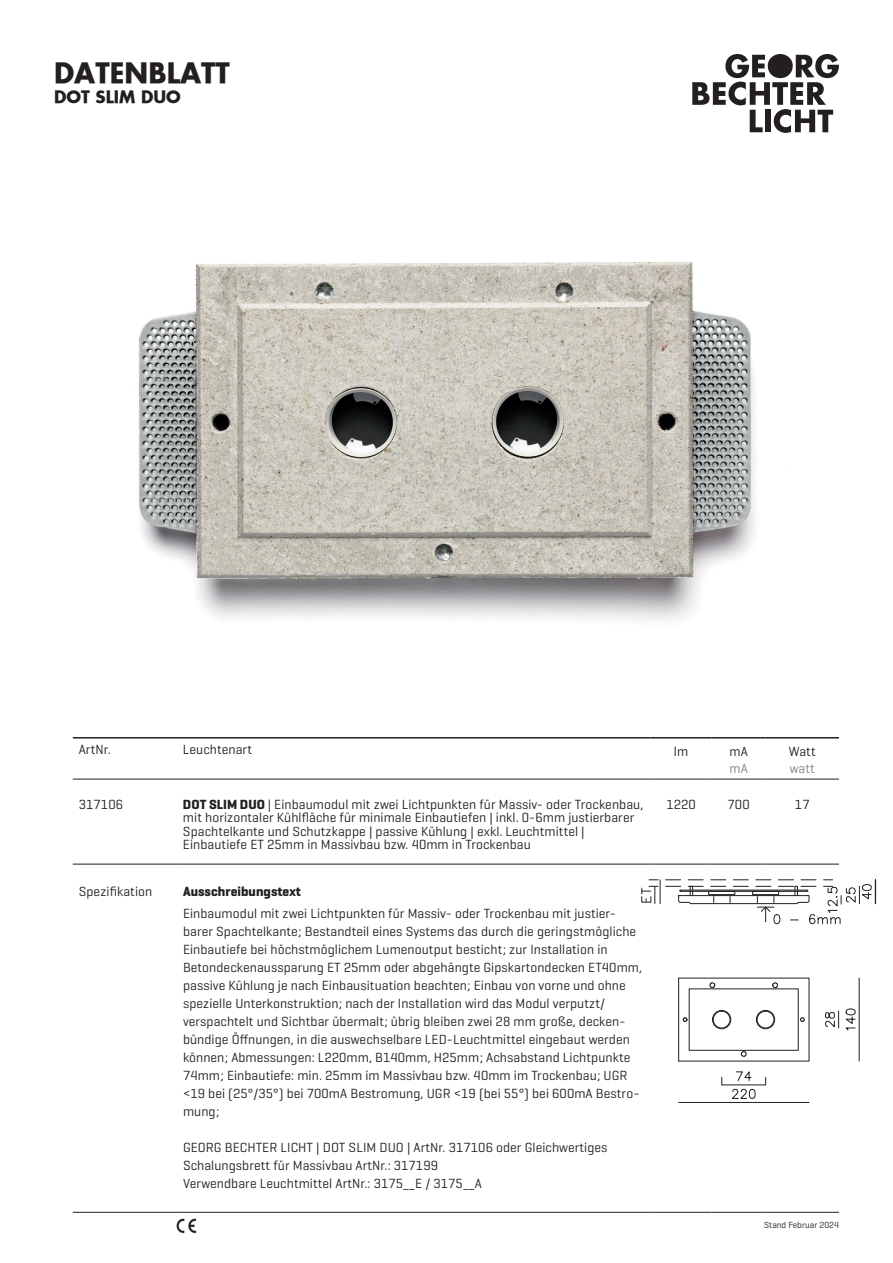
<style>
.page{position:relative;width:893px;height:1263px;background:#fff}
.page>*{position:absolute;margin:0;border:0;box-sizing:border-box;transform-origin:0 0}
.t1{font:700 27px "Futura";color:#231f20}
.t2{font:700 16.5px "Futura";color:#231f20}
.t3{font:13.5px/18px "Geogrotesque";letter-spacing:.005em;color:#231f20}
.t4{font:700 13.5px "Geogrotesque";letter-spacing:.005em;color:#231f20}
.t5{font:13.5px "Geogrotesque";letter-spacing:.005em;color:#808285}
.t6{font:9px "Geogrotesque";color:#231f20}
.s1{font-weight:700}
</style>
<div class="page">
<img style="left:134px;top:261px;width:621px;height:362px">
<svg style="left:625px;top:863px;width:252px;height:240px"></svg>
<svg style="left:692px;top:54px;width:147px;height:79px"></svg>
<div style="left:772px;top:58px;width:16px;height:16px;background:#231f20;border-radius:50%"></div>
<hr style="left:73px;top:737px;width:104px;height:1px;background:#231f20">
<hr style="left:177px;top:737px;width:474px;height:1px;background:#231f20">
<hr style="left:651px;top:737px;width:60px;height:1px;background:#231f20">
<hr style="left:711px;top:737px;width:55px;height:1px;background:#231f20">
<hr style="left:766px;top:737px;width:73px;height:1px;background:#231f20">
<hr style="left:177px;top:779px;width:474px;height:1px;background:#231f20">
<hr style="left:651px;top:779px;width:60px;height:1px;background:#231f20">
<hr style="left:711px;top:779px;width:55px;height:1px;background:#231f20">
<hr style="left:766px;top:779px;width:73px;height:1px;background:#231f20">
<hr style="left:73px;top:864px;width:104px;height:1px;background:#231f20">
<hr style="left:177px;top:864px;width:474px;height:1px;background:#231f20">
<hr style="left:651px;top:864px;width:60px;height:1px;background:#231f20">
<hr style="left:711px;top:864px;width:55px;height:1px;background:#231f20">
<hr style="left:766px;top:864px;width:73px;height:1px;background:#231f20">
<hr style="left:73px;top:1212px;width:104px;height:1px;background:#231f20">
<hr style="left:177px;top:1212px;width:474px;height:1px;background:#231f20">
<hr style="left:651px;top:1212px;width:60px;height:1px;background:#231f20">
<hr style="left:711px;top:1212px;width:55px;height:1px;background:#231f20">
<hr style="left:766px;top:1212px;width:73px;height:1px;background:#231f20">
<hr style="left:73px;top:779px;width:104px;height:1px;background:#231f20">
<img style="left:176px;top:1218px;width:20px;height:15px">
<h1 class="t1" style="left:54px;top:54px;width:177px">DATENBLATT</h1>
<p class="t2" style="left:54px;top:86px;width:128px">DOT SLIM DUO</p>
<p class="t3" style="left:79px;top:740px;width:34px">ArtNr.</p>
<p class="t3" style="left:183px;top:740px;width:71px">Leuchtenart</p>
<p class="t3" style="left:674px;top:742px;width:16px">lm</p>
<p class="t3" style="left:729px;top:742px;width:20px">mA</p>
<p class="t5" style="left:729px;top:760px;width:20px">mA</p>
<p class="t3" style="left:789px;top:742px;width:28px">Watt</p>
<p class="t5" style="left:790px;top:760px;width:27px">watt</p>
<p class="t3" style="left:79px;top:795px;width:46px">317106</p>
<p class="t3" style="left:183px;top:797px;width:462px;line-height:13.5px"><span class="s1">DOT SLIM DUO</span> | Einbaumodul mit zwei Lichtpunkten für Massiv- oder Trockenbau, mit horizontaler Kühlfläche für minimale Einbautiefen | inkl. 0-6mm justierbarer Spachtelkante und Schutzkappe | passive Kühlung | exkl. Leuchtmittel | Einbautiefe ET 25mm in Massivbau bzw. 40mm in Trockenbau</p>
<p class="t3" style="left:666px;top:795px;width:31px">1220</p>
<p class="t3" style="left:728px;top:795px;width:24px">700</p>
<p class="t3" style="left:795px;top:795px;width:16px">17</p>
<p class="t3" style="left:79px;top:882px;width:75px">Spezifikation</p>
<p class="t4" style="left:183px;top:883px;width:119px">Ausschreibungstext</p>
<p class="t3" style="left:183px;top:904px;width:461px">Einbaumodul mit zwei Lichtpunkten für Massiv- oder Trockenbau mit justier&shy;barer Spachtelkante; Bestandteil eines Systems das durch die geringstmögliche Einbautiefe bei höchstmöglichem Lumenoutput besticht; zur Installation in Betondeckenaussparung ET 25mm oder abgehängte Gipskartondecken ET40mm, passive Kühlung je nach Einbausituation beachten; Einbau von vorne und ohne spezielle Unterkonstruktion; nach der Installation wird das Modul verputzt/ verspachtelt und Sichtbar übermalt; übrig bleiben zwei 28 mm große, decken&shy;bündige Öffnungen, in die auswechselbare LED-Leuchtmittel eingebaut werden können; Abmessungen: L220mm, B140mm, H25mm; Achsabstand Lichtpunkte 74mm; Einbautiefe: min. 25mm im Massivbau bzw. 40mm im Trockenbau; UGR &lt;19 bei (25°/35°) bei 700mA Bestromung, UGR &lt;19 (bei 55°) bei 600mA Bestro&shy;mung;</p>
<p class="t3" style="left:183px;top:1138px;width:426px">GEORG BECHTER LICHT | DOT SLIM DUO | ArtNr. 317106 oder Gleichwertiges<br>Schalungsbrett für Massivbau ArtNr.: 317199<br>Verwendbare Leuchtmittel ArtNr.: 3175__E / 3175__A</p>
<p class="t6" style="left:764px;top:1219px;width:76px">Stand Februar 2024</p>
</div>
